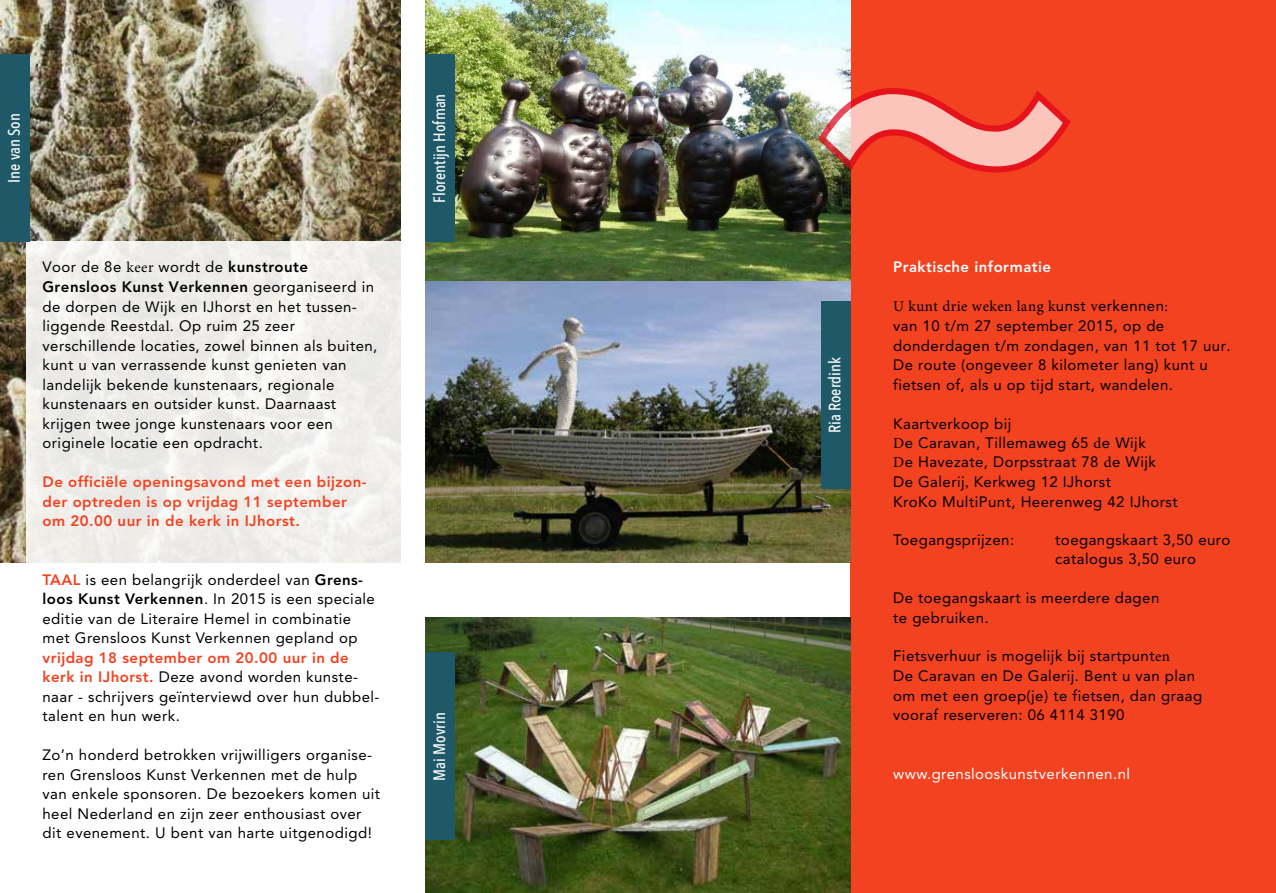
<style>
.page{position:relative;width:1276px;height:893px;background:#fff}
.page>*{position:absolute;margin:0;border:0;box-sizing:border-box;transform-origin:0 0}
.t1{font:500 16.5px "Avenir Next Condensed";color:#fff}
.t2{font:15px/19.5px "Avenir";letter-spacing:.03em;color:#000}
.t3{font:800 15px/19.5px "Avenir";letter-spacing:.03em;color:#f34220}
.t4{font:15px "Minion Pro";letter-spacing:.03em;color:#000}
.t5{font:15px "Avenir";letter-spacing:.03em;color:#fff}
.t6{font:800 15px "Avenir";letter-spacing:.03em;color:#fff}
.s1{font-family:"Minion Pro"}
.s2{font-weight:800}
.s3{font-weight:800;color:#f34220}
.s4{font-family:"Avenir"}
</style>
<div class="page">
<div style="left:850px;top:0;width:426px;height:893px;background:#f34220"></div>
<img style="left:0;top:0;width:400px;height:562px">
<div style="left:26px;top:241px;width:375px;height:386px;background:linear-gradient(to bottom,#eceae7,#f9f8f7)"></div>
<img style="left:425px;top:0;width:425px;height:562px">
<img style="left:425px;top:617px;width:425px;height:276px">
<svg style="left:816px;top:86px;width:255px;height:88px"></svg>
<div style="left:425px;top:54px;width:30px;height:187px;background:#1f5967"></div>
<div style="left:821px;top:301px;width:29px;height:187px;background:#1f5967"></div>
<div style="left:425px;top:653px;width:30px;height:187px;background:#1f5967"></div>
<div style="left:0;top:54px;width:30px;height:187px;background:#1f5967"></div>
<p class="t1" style="left:4px;top:183px;width:71px;rotate:-90deg">Ine van Son</p>
<p class="t2" style="left:43px;top:257px;width:336px">Voor de 8e <span class="s1">keer</span> wordt de <span class="s2">kunstroute Grensloos Kunst Verkennen</span> georganiseerd in de dorpen de Wijk en IJhorst en het tussen&shy;liggende Reest<span class="s1">dal</span>. Op ruim 25 zeer verschillende locaties, zowel binnen als buiten, kunt u van verrassende kunst genieten van landelijk bekende kunstenaars, regionale kunstenaars en outsider kunst. Daarnaast krijgen twee jonge kunstenaars voor een originele locatie een opdracht.</p>
<p class="t3" style="left:43px;top:472px;width:326px">De officiële openingsavond met een bijzon&shy;der optreden is op vrijdag 11 september om 20.00 uur in de kerk in IJhorst.</p>
<p class="t2" style="left:43px;top:570px;width:334px"><span class="s3">Taal</span> is een belangrijk onderdeel van <span class="s2">Grens&shy;loos Kunst Verkennen</span>. In 2015 is een speciale editie van de Literaire Hemel in combinatie met Grensloos Kunst Verkennen gepland op</p>
<p class="t2" style="left:43px;top:648px;width:338px"><span class="s3">vrijdag 18 september om 20.00 uur in de kerk in IJhorst.</span> Deze avond worden kunste&shy;naar - schrijvers geïnterviewd over hun dubbel&shy;talent en hun werk.</p>
<p class="t2" style="left:43px;top:745px;width:339px">Zo’n honderd betrokken vrijwilligers organise&shy;ren Grensloos Kunst Verkennen met de hulp van enkele sponsoren. De bezoekers komen uit heel Nederland en zijn zeer enthousiast over dit evenement. U bent van harte uitgenodigd!</p>
<p class="t1" style="left:429px;top:203px;width:111px;rotate:-90deg">Florentijn Hofman</p>
<p class="t1" style="left:429px;top:781px;width:70px;rotate:-90deg">Mai Movrin</p>
<p class="t1" style="left:825px;top:433px;width:77px;rotate:-90deg">Ria Roerdink</p>
<p class="t6" style="left:893px;top:258px;width:159px">Praktische informatie</p>
<p class="t4" style="left:893px;top:296px;width:276px">U kunt drie weken lang k<span class="s4">unst</span> v<span class="s4">erkennen</span>:</p>
<p class="t2" style="left:893px;top:316px;width:339px">van 10 t/m 27 september 2015, op de donderdagen t/m zondagen, van 11 tot 17 uur.<br>De route (ongeveer 8 kilometer lang) kunt u fietsen of, als u op tijd start, wandelen.</p>
<p class="t2" style="left:893px;top:414px;width:286px">Kaartverkoop bij<br><span class="s1">D</span>e Caravan, Tillemaweg 65 <span class="s1">d</span>e Wijk<br><span class="s1">D</span>e Havezate, Dorpsstraat 78 <span class="s1">d</span>e Wijk<br>De Galerij<span class="s1">,</span> Kerkweg 12 IJhorst<br>KroKo MultiPunt, Heerenweg 42 IJhorst</p>
<p class="t2" style="left:893px;top:530px;width:122px">Toegangsprijzen:</p>
<p class="t2" style="left:1055px;top:530px;width:177px">toegangskaart 3,50 euro catalogus 3,50 euro</p>
<p class="t2" style="left:893px;top:588px;width:268px">De toegangskaart is meerdere dagen te gebruiken.</p>
<p class="t2" style="left:893px;top:646px;width:310px">Fietsverhuur is mogelijk bij startpunt<span class="s1">en<br></span>De Caravan en De Galerij. Bent u van plan om met een groep(je) te fietsen, dan graag vooraf reserveren: 06 4114 3190</p>
<p class="t5" style="left:893px;top:765px;width:238px">www.grenslooskunstverkennen.nl</p>
</div>
